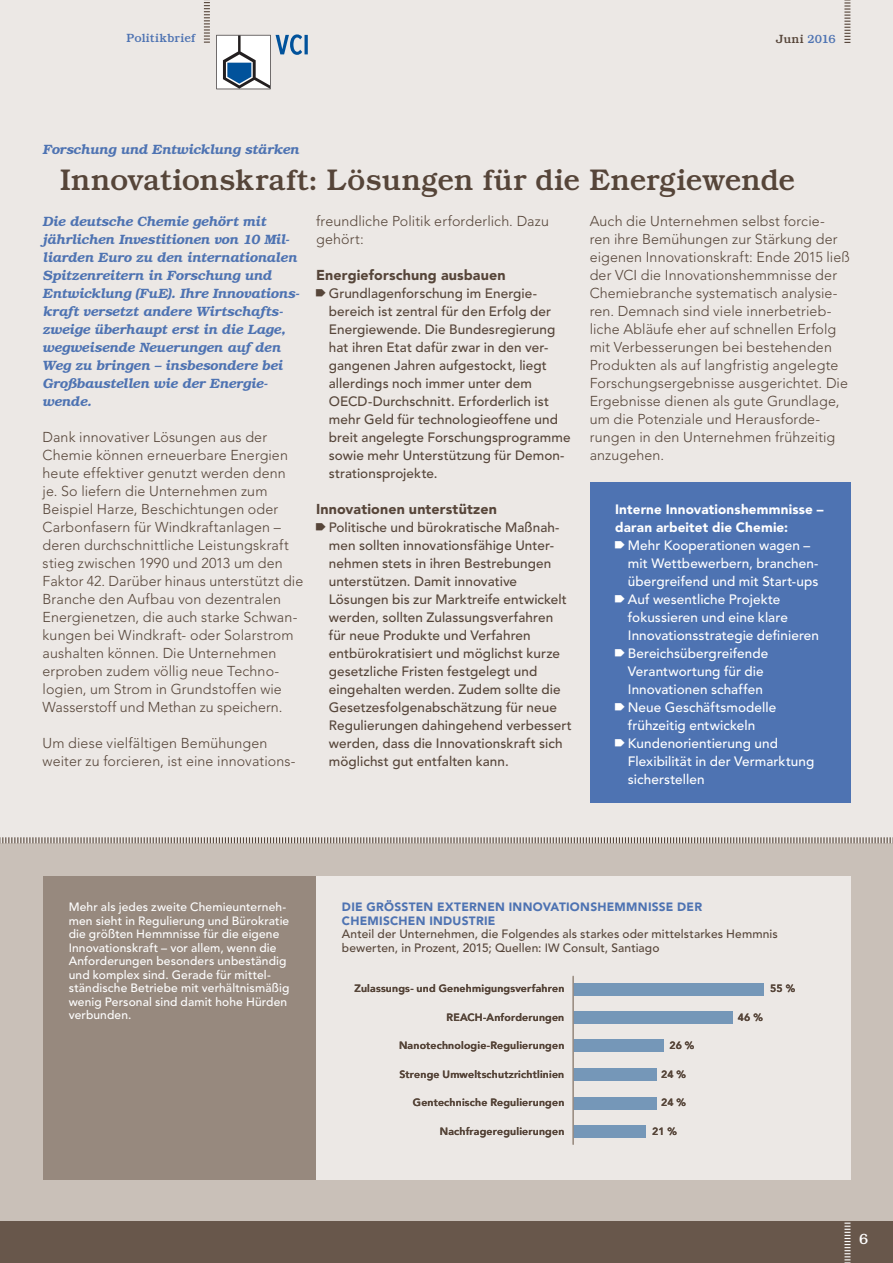
<style>
.page{position:relative;width:893px;height:1263px;background:#ece8e5}
.page>*{position:absolute;margin:0;border:0;box-sizing:border-box;transform-origin:0 0}
.t1{font:500 30px "Bookman Std";letter-spacing:-.01em;color:#564539}
.t2{font:500 15px "Bookman Std";color:#fff}
.t3{font:300 14.25px/18px "Avenir LT Std";letter-spacing:.01em;color:#564539}
.t4{font:900 14.25px "Avenir LT Std";letter-spacing:.01em;color:#564539}
.t5{font:500 13.5px/18px "Avenir LT Std";letter-spacing:.005em;color:#564539}
.t6{font:italic 600 13.5px/18px "Bookman Std";letter-spacing:-.01em;color:#4e73b2}
.t7{font:500 13.5px "Avenir LT Std";letter-spacing:.005em;color:#fff}
.t8{font:900 13.5px "Avenir LT Std";letter-spacing:.01em;color:#fff}
.t9{font:500 12px/13.5px "Avenir LT Std";letter-spacing:.01em;color:#fff}
.t10{font:500 12px/13.5px "Avenir LT Std";letter-spacing:.01em;color:#564539}
.t11{font:900 12px/13.5px "Avenir LT Std";letter-spacing:.02em;color:#4e73b2}
.t12{font:500 12px "Bookman Std";letter-spacing:.01em;color:#4e73b2}
.t13{font:500 12px "Bookman Std";color:#564539}
.t14{font:800 10.5px "Avenir";letter-spacing:.02em;color:#564539}
.s1{color:#4e73b2}
.s2{font-family:"CWFG Aufzaehlungszeichen";font-weight:400;font-size:10.5px}
</style>
<div class="page">
<div style="left:0;top:1220px;width:893px;height:43px;background:#68574b"></div>
<svg style="left:844px;top:0;width:6px;height:43px"></svg>
<svg style="left:844px;top:1222px;width:6px;height:41px"></svg>
<svg style="left:216px;top:34px;width:92px;height:55px"></svg>
<svg style="left:204px;top:0;width:6px;height:43px"></svg>
<div style="left:0;top:843px;width:893px;height:377px;background:#c9c0b8"></div>
<svg style="left:0;top:837px;width:893px;height:7px"></svg>
<div style="left:43px;top:876px;width:273px;height:304px;background:#97897e"></div>
<div style="left:316px;top:876px;width:534px;height:304px;background:#ece8e5"></div>
<div style="left:573px;top:983px;width:191px;height:12px;background:#7597b8"></div>
<div style="left:573px;top:1011px;width:159px;height:13px;background:#7597b8"></div>
<div style="left:573px;top:1039px;width:90px;height:13px;background:#7597b8"></div>
<div style="left:573px;top:1067px;width:83px;height:13px;background:#7597b8"></div>
<div style="left:573px;top:1096px;width:83px;height:13px;background:#7597b8"></div>
<div style="left:573px;top:1125px;width:73px;height:13px;background:#7597b8"></div>
<hr style="left:573px;top:976px;width:1px;height:168px;background:#97897e">
<div style="left:590px;top:482px;width:260px;height:321px;background:#4e73b2"></div>
<p class="t12" style="left:126px;top:31px;width:70px">Politikbrief</p>
<p class="t13" style="left:776px;top:32px;width:61px">Juni <span class="s1">2016</span></p>
<p class="t6" style="left:43px;top:140px;width:258px">Forschung und Entwicklung stärken</p>
<h1 class="t1" style="left:61px;top:162px;width:736px">Innovationskraft: Lösungen für die Energiewende</h1>
<p class="t6" style="left:43px;top:212px;width:259px">Die deutsche Chemie gehört mit jährlichen Investitionen von 10 Mil&shy;liarden Euro zu den internationalen<br>Spitzenreitern in Forschung und<br>Entwicklung (FuE). Ihre Innovations&shy;kraft versetzt andere Wirtschafts&shy;zweige überhaupt erst in die Lage, wegweisende Neuerungen auf den<br>Weg zu bringen – insbesondere bei<br>Großbaustellen wie der Energie&shy;wende.</p>
<p class="t3" style="left:43px;top:428px;width:262px">Dank innovativer Lösungen aus der Chemie können erneuerbare Energien heute effektiver genutzt werden denn je. So liefern die Unternehmen zum Beispiel Harze, Beschichtungen oder Carbonfasern für Windkraftanlagen – deren durchschnittliche Leistungskraft stieg zwischen 1990 und 2013 um den Faktor 42. Darüber hinaus unterstützt die Branche den Aufbau von dezentralen Energienetzen, die auch starke Schwan&shy;kungen bei Windkraft- oder Solarstrom aushalten können. Die Unternehmen erproben zudem völlig neue Techno&shy;logien, um Strom in Grundstoffen wie Wasserstoff und Methan zu speichern.</p>
<p class="t3" style="left:43px;top:734px;width:255px">Um diese vielfältigen Bemühungen weiter zu forcieren, ist eine innovations-</p>
<p class="t3" style="left:316px;top:212px;width:234px">freundliche Politik erforderlich. Dazu gehört:</p>
<p class="t4" style="left:316px;top:266px;width:191px">Energieforschung ausbauen</p>
<p class="t5" style="left:329px;top:284px;width:243px;text-indent:-13px"><span class="s2">A</span> Grundlagenforschung im Energie&shy;bereich ist zentral für den Erfolg der Energiewende. Die Bundesregierung hat ihren Etat dafür zwar in den ver&shy;gangenen Jahren aufgestockt, liegt allerdings noch immer unter dem OECD-Durchschnitt. Erforderlich ist mehr Geld für technologieoffene und breit angelegte Forschungsprogramme sowie mehr Unterstützung für Demon&shy;strationsprojekte.</p>
<p class="t4" style="left:316px;top:500px;width:182px">Innovationen unterstützen</p>
<p class="t5" style="left:329px;top:518px;width:245px;text-indent:-13px"><span class="s2">A</span> Politische und bürokratische Maßnah&shy;men sollten innovationsfähige Unter&shy;nehmen stets in ihren Bestrebungen unterstützen. Damit innovative Lösungen bis zur Marktreife entwickelt werden, sollten Zulassungsverfahren für neue Produkte und Verfahren entbürokratisiert und möglichst kurze gesetzliche Fristen festgelegt und eingehalten werden. Zudem sollte die Gesetzesfolgenabschätzung für neue Regulierungen dahingehend verbessert werden, dass die Innovationskraft sich möglichst gut entfalten kann.</p>
<p class="t3" style="left:590px;top:212px;width:262px">Auch die Unternehmen selbst forcie-<br>ren ihre Bemühungen zur Stärkung der eigenen Innovationskraft: Ende 2015 ließ der VCI die Innovationshemmnisse der Chemiebranche systematisch analysie&shy;ren. Demnach sind viele innerbetrieb&shy;liche Abläufe eher auf schnellen Erfolg mit Verbesserungen bei bestehenden Produkten als auf langfristig angelegte Forschungsergebnisse ausgerichtet. Die Ergebnisse dienen als gute Grundlage, um die Potenziale und Herausforde&shy;rungen in den Unternehmen frühzeitig anzugehen.</p>
<p class="t8" style="left:615px;top:501px;width:210px">Interne Innovationshemmnisse –</p>
<p class="t8" style="left:615px;top:519px;width:175px">daran arbeitet die Chemie:</p>
<p class="t7" style="left:615px;top:537px;width:197px"><span class="s2">A</span> Mehr Kooperationen wagen –</p>
<p class="t7" style="left:628px;top:555px;width:192px">mit Wettbewerbern, branchen-</p>
<p class="t7" style="left:628px;top:573px;width:192px">übergreifend und mit Start-ups</p>
<p class="t7" style="left:615px;top:591px;width:167px"><span class="s2">A</span> Auf wesentliche Projekte</p>
<p class="t7" style="left:628px;top:609px;width:161px">fokussieren und eine klare</p>
<p class="t7" style="left:628px;top:627px;width:193px">Innovationsstrategie definieren</p>
<p class="t7" style="left:615px;top:645px;width:155px"><span class="s2">A</span> Bereichsübergreifende</p>
<p class="t7" style="left:628px;top:663px;width:137px">Verantwortung für die</p>
<p class="t7" style="left:628px;top:681px;width:136px">Innovationen schaffen</p>
<p class="t7" style="left:615px;top:699px;width:163px"><span class="s2">A</span> Neue Geschäftsmodelle</p>
<p class="t7" style="left:628px;top:717px;width:129px">frühzeitig entwickeln</p>
<p class="t7" style="left:615px;top:735px;width:164px"><span class="s2">A</span> Kundenorientierung und</p>
<p class="t7" style="left:628px;top:753px;width:188px">Flexibilität in der Vermarktung</p>
<p class="t7" style="left:628px;top:771px;width:78px">sicherstellen</p>
<p class="t9" style="left:69px;top:900px;width:222px">Mehr als jedes zweite Chemieunterneh&shy;men sieht in Regulierung und Bürokratie die größten Hemmnisse für die eigene Innovationskraft – vor allem, wenn die Anforderungen besonders unbeständig und komplex sind. Gerade für mittel&shy;ständische Betriebe mit verhältnismäßig wenig Personal sind damit hohe Hürden verbunden.</p>
<p class="t11" style="left:342px;top:900px;width:362px">DIE GRÖSSTEN EXTERNEN INNOVATIONSHEMMNISSE DER<br>CHEMISCHEN INDUSTRIE</p>
<p class="t10" style="left:342px;top:927px;width:437px">Anteil der Unternehmen, die Folgendes als starkes oder mittelstarkes Hemmnis bewerten, in Prozent, 2015; Quellen: IW Consult, Santiago</p>
<p class="t14" style="left:355px;top:982px;width:211px">Zulassungs- und Genehmigungsverfahren</p>
<p class="t14" style="left:447px;top:1011px;width:119px">REACH-Anforderungen</p>
<p class="t14" style="left:399px;top:1039px;width:167px">Nanotechnologie-Regulierungen</p>
<p class="t14" style="left:400px;top:1068px;width:166px">Strenge Umweltschutzrichtlinien</p>
<p class="t14" style="left:413px;top:1096px;width:153px">Gentechnische Regulierungen</p>
<p class="t14" style="left:440px;top:1125px;width:126px">Nachfrageregulierungen</p>
<p class="t14" style="left:770px;top:982px;width:26px">55 %</p>
<p class="t14" style="left:738px;top:1011px;width:27px">46 %</p>
<p class="t14" style="left:670px;top:1039px;width:26px">26 %</p>
<p class="t14" style="left:661px;top:1068px;width:26px">24 %</p>
<p class="t14" style="left:661px;top:1096px;width:26px">24 %</p>
<p class="t14" style="left:652px;top:1125px;width:26px">21 %</p>
<p class="t2" style="left:859px;top:1230px;width:11px">6</p>
</div>
